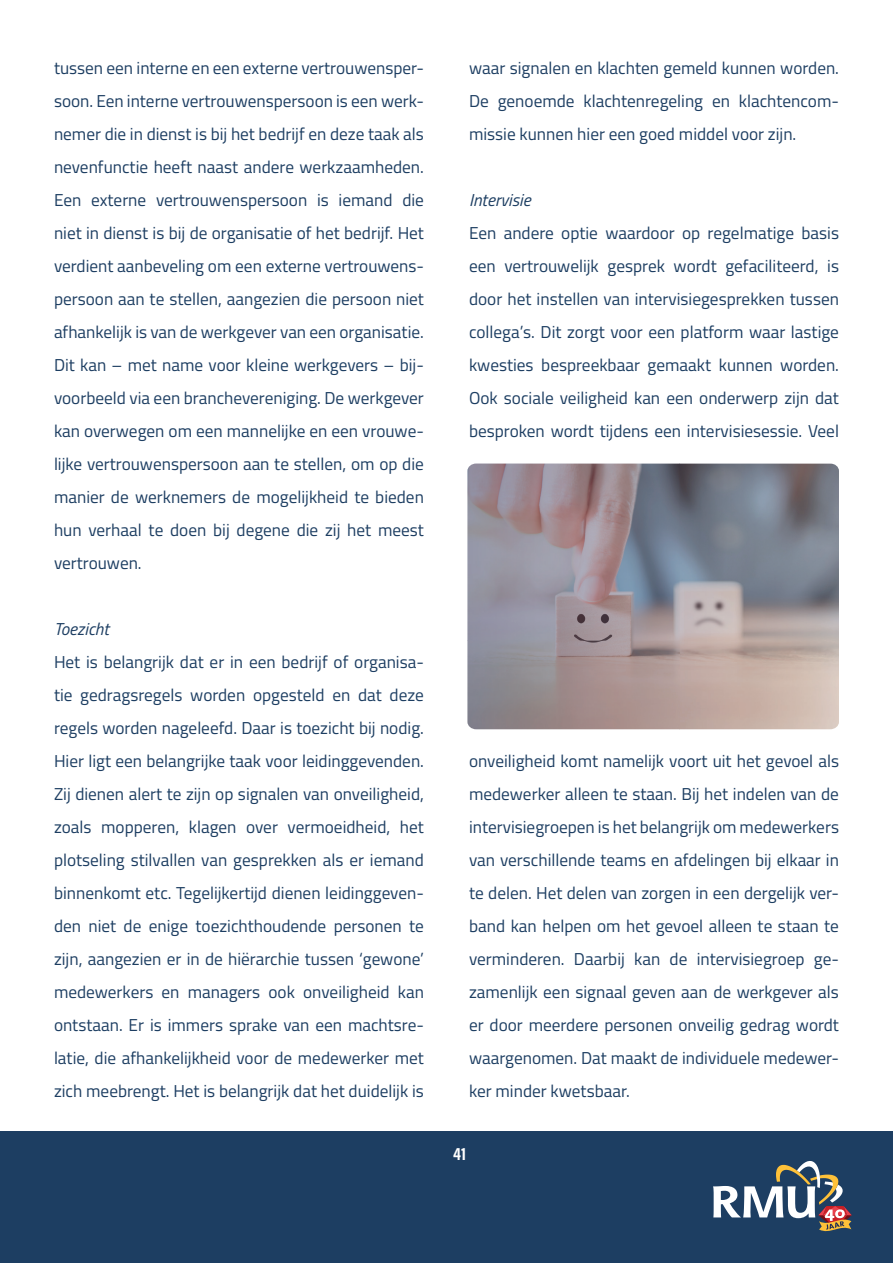
<style>
.page{position:relative;width:893px;height:1263px;background:#fff}
.page>*{position:absolute;margin:0;border:0;box-sizing:border-box;transform-origin:0 0}
.t1{font:700 18px "Acumin Pro Cond";color:#fff}
.t2{font:17.25px/33px "Titillium Web";color:#1d3e62;text-align:justify}
.t3{font:italic 17.25px "Titillium Web";color:#1d3e62}
</style>
<div class="page">
<div style="left:0;top:1131px;width:893px;height:132px;background:#1d3e62"></div>
<svg style="left:713px;top:1161px;width:139px;height:71px"></svg>
<img style="left:467px;top:463px;width:372px;height:266px">
<p class="t2" style="left:54px;top:50px;width:371px">tussen een interne en een externe vertrouwensper&shy;soon. Een interne vertrouwenspersoon is een werk&shy;nemer die in dienst is bij het bedrijf en deze taak als nevenfunctie heeft naast andere werkzaamheden.<br>Een externe vertrouwenspersoon is iemand die niet in dienst is bij de organisatie of het bedrijf. Het verdient aanbeveling om een externe vertrouwens&shy;persoon aan te stellen, aangezien die persoon niet afhankelijk is van de werkgever van een organisatie.<br>Dit kan – met name voor kleine werkgevers – bij&shy;voorbeeld via een branchevereniging. De werkgever kan overwegen om een mannelijke en een vrouwe&shy;lijke vertrouwenspersoon aan te stellen, om op die manier de werknemers de mogelijkheid te bieden hun verhaal te doen bij degene die zij het meest vertrouwen.</p>
<p class="t3" style="left:54px;top:616px;width:57px">Toezicht</p>
<p class="t2" style="left:54px;top:644px;width:371px">Het is belangrijk dat er in een bedrijf of organisa&shy;tie gedragsregels worden opgesteld en dat deze regels worden nageleefd. Daar is toezicht bij nodig.<br>Hier ligt een belangrijke taak voor leidinggevenden.<br>Zij dienen alert te zijn op signalen van onveiligheid, zoals mopperen, klagen over vermoeidheid, het plotseling stilvallen van gesprekken als er iemand binnenkomt etc. Tegelijkertijd dienen leidinggeven&shy;den niet de enige toezichthoudende personen te zijn, aangezien er in de hiërarchie tussen ‘gewone’ medewerkers en managers ook onveiligheid kan ontstaan. Er is immers sprake van een machtsre&shy;latie, die afhankelijkheid voor de medewerker met zich meebrengt. Het is belangrijk dat het duidelijk is</p>
<p class="t2" style="left:469px;top:50px;width:371px">waar signalen en klachten gemeld kunnen worden.<br>De genoemde klachtenregeling en klachtencom&shy;missie kunnen hier een goed middel voor zijn.</p>
<p class="t3" style="left:469px;top:187px;width:63px">Intervisie</p>
<p class="t2" style="left:469px;top:215px;width:371px">Een andere optie waardoor op regelmatige basis een vertrouwelijk gesprek wordt gefaciliteerd, is door het instellen van intervisiegesprekken tussen collega’s. Dit zorgt voor een platform waar lastige kwesties bespreekbaar gemaakt kunnen worden.<br>Ook sociale veiligheid kan een onderwerp zijn dat besproken wordt tijdens een intervisiesessie. Veel</p>
<p class="t2" style="left:469px;top:743px;width:371px">onveiligheid komt namelijk voort uit het gevoel als medewerker alleen te staan. Bij het indelen van de intervisiegroepen is het belangrijk om medewerkers van verschillende teams en afdelingen bij elkaar in te delen. Het delen van zorgen in een dergelijk ver&shy;band kan helpen om het gevoel alleen te staan te verminderen. Daarbij kan de intervisiegroep ge&shy;zamenlijk een signaal geven aan de werkgever als er door meerdere personen onveilig gedrag wordt waargenomen. Dat maakt de individuele medewer&shy;ker minder kwetsbaar.</p>
<p class="t1" style="left:453px;top:1142px;width:15px">41</p>
</div>
